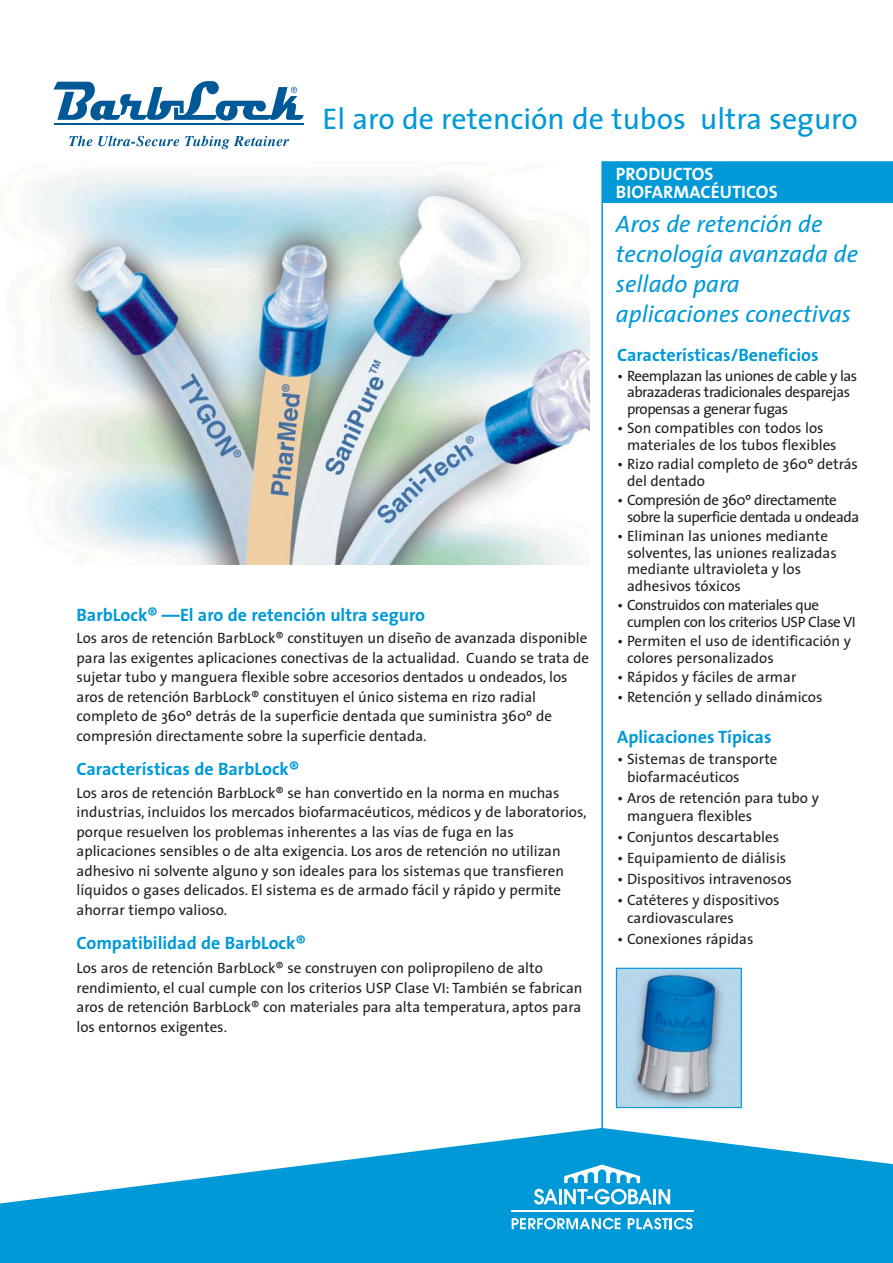
<style>
.page{position:relative;width:893px;height:1263px;background:#fff}
.page>*{position:absolute;margin:0;border:0;box-sizing:border-box;transform-origin:0 0}
.t1{font:30px "The Sans";color:#0099d8}
.t2{font:italic 24px/30px "The Sans";color:#0099d8}
.t3{font:700 18px "The Sans";color:#0099d8}
.t4{font:18px/18px "The Sans Bold Caps";letter-spacing:.005em;color:#fff}
.t5{font:15px/19.5px "The Sans";color:#231f20}
.t6{font:15px/16.5px "The Sans";letter-spacing:-.03em;color:#231f20}
</style>
<div class="page">
<svg style="left:0;top:1128px;width:892px;height:135px;fill:#0099d8"></svg>
<svg style="left:564px;top:1165px;width:76px;height:18px"></svg>
<hr style="left:510px;top:1210px;width:183px;height:2px;background:#fff">
<hr style="left:653px;top:1189px;width:3px;height:15px;background:#fff">
<svg style="left:658px;top:1189px;width:12px;height:15px"></svg>
<svg style="left:534px;top:1189px;width:118px;height:16px"></svg>
<svg style="left:511px;top:1218px;width:109px;height:11px"></svg>
<svg style="left:627px;top:1218px;width:65px;height:11px"></svg>
<hr style="left:602px;top:161px;width:290px;height:2px;background:#0099d8">
<hr style="left:601px;top:161px;width:2px;height:974px;background:#0099d8">
<div style="left:602px;top:162px;width:290px;height:40px;background:#0099d8"></div>
<img style="left:2px;top:162px;width:587px;height:402px">
<hr style="left:55px;top:123px;width:249px;height:2px;background:#005997">
<svg style="left:69px;top:136px;width:23px;height:10px"></svg>
<svg style="left:98px;top:136px;width:81px;height:10px"></svg>
<svg style="left:185px;top:136px;width:104px;height:13px"></svg>
<svg style="left:53px;top:81px;width:250px;height:40px"></svg>
<img style="left:618px;top:970px;width:121px;height:136px">
<div style="left:616px;top:968px;width:125px;height:140px;border:1px solid #0099d8"></div>
<h1 class="t1" style="left:322px;top:108px;width:537px">El aro de retención de tubos ultra seguro</h1>
<p class="t4" style="left:616px;top:164px;width:163px">PRODUCTOS<br>BIOFARMACÉUTICOS</p>
<p class="t3" style="left:76px;top:608px;width:350px">BarbLock® —El aro de retención ultra seguro</p>
<p class="t5" style="left:76px;top:632px;width:514px">Los aros de retención BarbLock® constituyen un diseño de avanzada disponible para las exigentes aplicaciones conectivas de la actualidad. Cuando se trata de sujetar tubo y manguera flexible sobre accesorios dentados u ondeados, los aros de retención BarbLock® constituyen el único sistema en rizo radial completo de 360º detrás de la superficie dentada que suministra 360º de compresión directamente sobre la superficie dentada.</p>
<p class="t3" style="left:76px;top:763px;width:224px">Características de BarbLock®</p>
<p class="t5" style="left:76px;top:786px;width:511px">Los aros de retención BarbLock® se han convertido en la norma en muchas industrias, incluidos los mercados biofarmacéuticos, médicos y de laboratorios, porque resuelven los problemas inherentes a las vías de fuga en las aplicaciones sensibles o de alta exigencia. Los aros de retención no utilizan adhesivo ni solvente alguno y son ideales para los sistemas que transfieren líquidos o gases delicados. El sistema es de armado fácil y rápido y permite ahorrar tiempo valioso.</p>
<p class="t3" style="left:76px;top:937px;width:231px">Compatibilidad de BarbLock®</p>
<p class="t5" style="left:76px;top:962px;width:507px">Los aros de retención BarbLock® se construyen con polipropileno de alto rendimiento, el cual cumple con los criterios USP Clase VI: También se fabrican aros de retención BarbLock® con materiales para alta temperatura, aptos para los entornos exigentes.</p>
<h2 class="t2" style="left:616px;top:214px;width:244px">Aros de retención de tecnología avanzada de sellado para aplicaciones conectivas</h2>
<p class="t3" style="left:617px;top:348px;width:203px">Características/Beneficios</p>
<p class="t6" style="left:627px;top:371px;width:232px;text-indent:-10px">• Reemplazan las uniones de cable y las abrazaderas tradicionales desparejas propensas a generar fugas</p>
<p class="t5" style="left:627px;top:423px;width:211px;line-height:16.5px;text-indent:-10px">• Son compatibles con todos los materiales de los tubos flexibles</p>
<p class="t5" style="left:627px;top:459px;width:232px;line-height:16.5px;text-indent:-10px">• Rizo radial completo de 360º detrás del dentado</p>
<p class="t6" style="left:627px;top:495px;width:234px;text-indent:-10px">• Compresión de 360º directamente sobre la superficie dentada u ondeada</p>
<p class="t5" style="left:627px;top:531px;width:211px;line-height:16.5px;text-indent:-10px">• Eliminan las uniones mediante solventes, las uniones realizadas mediante ultravioleta y los adhesivos tóxicos</p>
<p class="t6" style="left:627px;top:600px;width:230px;text-indent:-10px">• Construidos con materiales que cumplen con los criterios USP Clase VI</p>
<p class="t5" style="left:627px;top:636px;width:225px;line-height:16.5px;text-indent:-10px">• Permiten el uso de identificación y colores personalizados</p>
<p class="t5" style="left:617px;top:671px;width:181px">• Rápidos y fáciles de armar</p>
<p class="t5" style="left:617px;top:690px;width:207px">• Retención y sellado dinámicos</p>
<p class="t3" style="left:617px;top:731px;width:156px">Aplicaciones Típicas</p>
<p class="t5" style="left:627px;top:754px;width:152px;line-height:18px;text-indent:-10px">• Sistemas de transporte biofarmacéuticos</p>
<p class="t5" style="left:627px;top:793px;width:193px;line-height:18px;text-indent:-10px">• Aros de retención para tubo y manguera flexibles</p>
<p class="t5" style="left:617px;top:831px;width:163px">• Conjuntos descartables</p>
<p class="t5" style="left:617px;top:852px;width:171px">• Equipamiento de diálisis</p>
<p class="t5" style="left:617px;top:873px;width:176px">• Dispositivos intravenosos</p>
<p class="t5" style="left:627px;top:895px;width:154px;line-height:18px;text-indent:-10px">• Catéteres y dispositivos cardiovasculares</p>
<p class="t5" style="left:617px;top:933px;width:138px">• Conexiones rápidas</p>
</div>
